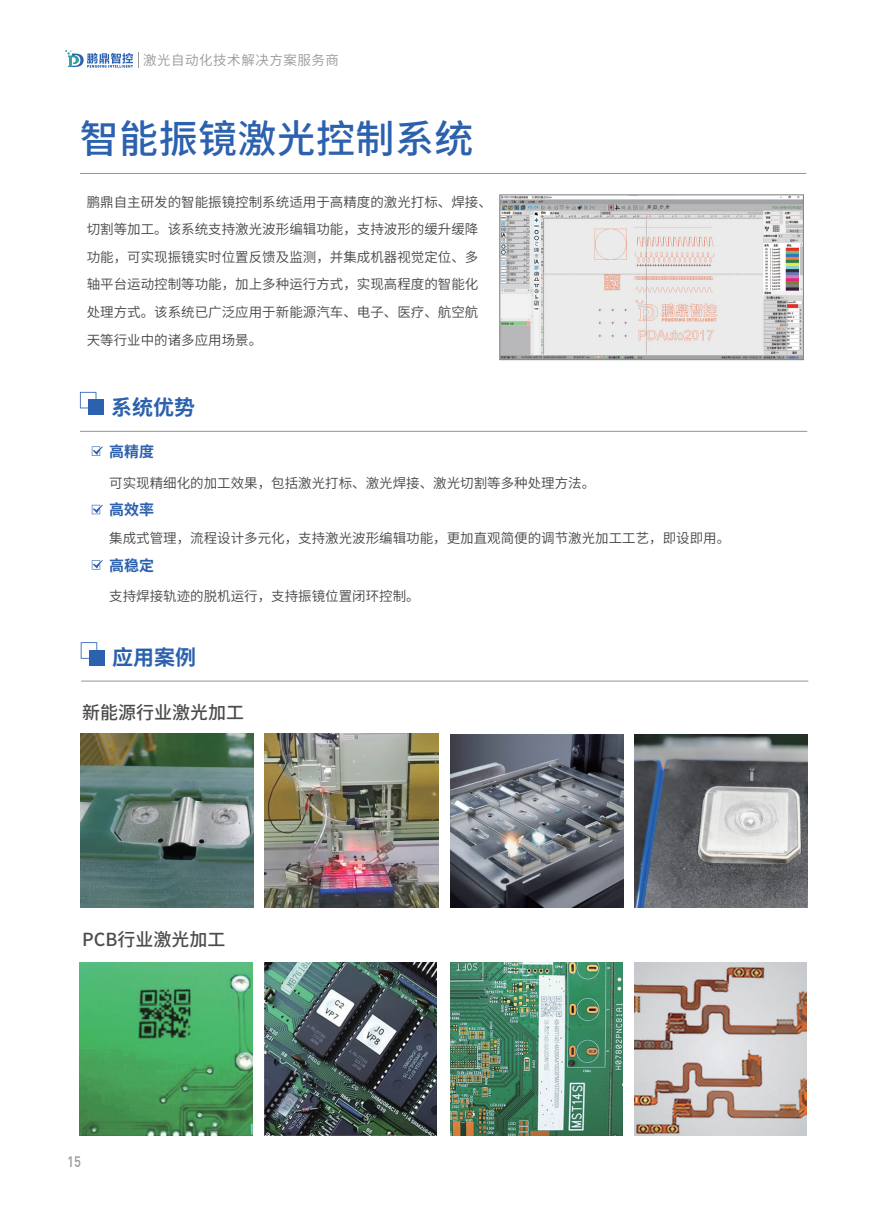
<style>
.page{position:relative;width:893px;height:1212px;background:#fff}
.page>*{position:absolute;margin:0;border:0;box-sizing:border-box;transform-origin:0 0}
.t1{font:500 39px "Source Han Sans SC";letter-spacing:.01em;color:#2c61ae}
.t2{font:700 21px "Source Han Sans SC";color:#2c61ae}
.t3{font:500 18px "Source Han Sans SC";color:#4b4c4d}
.t4{font:700 15px "Source Han Sans SC";color:#2c61ae}
.t5{font:500 14.85px "DIN";color:#97999c;scale:.88 1}
.t6{font:13.5px/27.6px "Source Han Sans SC";color:#454647}
.t7{font:13.5px "Source Han Sans SC";letter-spacing:.04em;color:#97999c}
</style>
<div class="page">
<svg style="left:65px;top:50px;width:74px;height:18px"></svg>
<hr style="left:80px;top:431px;width:727px;height:1px;background:#939598">
<hr style="left:80px;top:173px;width:726px;height:1px;background:#939598">
<svg style="left:92px;top:446px;width:11px;height:10px"></svg>
<svg style="left:92px;top:505px;width:11px;height:9px"></svg>
<svg style="left:92px;top:560px;width:11px;height:10px"></svg>
<hr style="left:81px;top:681px;width:727px;height:1px;background:#939598">
<img style="left:80px;top:734px;width:174px;height:173px">
<img style="left:634px;top:734px;width:173px;height:173px">
<img style="left:450px;top:734px;width:173px;height:173px">
<img style="left:80px;top:963px;width:172px;height:172px">
<img style="left:264px;top:963px;width:173px;height:172px">
<img style="left:450px;top:963px;width:173px;height:172px">
<img style="left:634px;top:963px;width:173px;height:172px">
<img style="left:264px;top:733px;width:174px;height:174px">
<img style="left:502px;top:197px;width:299px;height:161px">
<div style="left:500px;top:195px;width:303px;height:165px;border:1px solid #76787b"></div>
<svg style="left:80px;top:392px;width:16px;height:16px"></svg>
<div style="left:88px;top:399px;width:16px;height:16px;background:#2c61ae"></div>
<svg style="left:81px;top:642px;width:16px;height:17px"></svg>
<div style="left:89px;top:650px;width:16px;height:15px;background:#2c61ae"></div>
<p class="t7" style="left:143px;top:53px;width:198px">激光自动化技术解决方案服务商</p>
<h1 class="t1" style="left:80px;top:117px;width:395px">智能振镜激光控制系统</h1>
<p class="t6" style="left:87px;top:188px;width:406px">鹏鼎自主研发的智能振镜控制系统适用于高精度的激光打标、焊接、切割等加工。该系统支持激光波形编辑功能，支持波形的缓升缓降功能，可实现振镜实时位置反馈及监测，并集成机器视觉定位、多轴平台运动控制等功能，加上多种运行方式，实现高程度的智能化处理方式。该系统已广泛应用于新能源汽车、电子、医疗、航空航天等行业中的诸多应用场景。</p>
<h2 class="t2" style="left:111px;top:395px;width:85px">系统优势</h2>
<p class="t4" style="left:109px;top:443px;width:46px">高精度</p>
<p class="t6" style="left:109px;top:469px;width:487px">可实现精细化的加工效果，包括激光打标、激光焊接、激光切割等多种处理方法。</p>
<p class="t4" style="left:109px;top:501px;width:46px">高效率</p>
<p class="t6" style="left:109px;top:524px;width:622px">集成式管理，流程设计多元化，支持激光波形编辑功能，更加直观简便的调节激光加工工艺，即设即用。</p>
<p class="t4" style="left:109px;top:557px;width:46px">高稳定</p>
<p class="t6" style="left:109px;top:583px;width:312px">支持焊接轨迹的脱机运行，支持振镜位置闭环控制。</p>
<h2 class="t2" style="left:112px;top:646px;width:85px">应用案例</h2>
<h3 class="t3" style="left:82px;top:702px;width:163px">新能源行业激光加工</h3>
<h3 class="t3" style="left:82px;top:929px;width:145px">PCB行业激光加工</h3>
<p class="t5" style="left:67px;top:1152px;width:17px">15</p>
</div>
